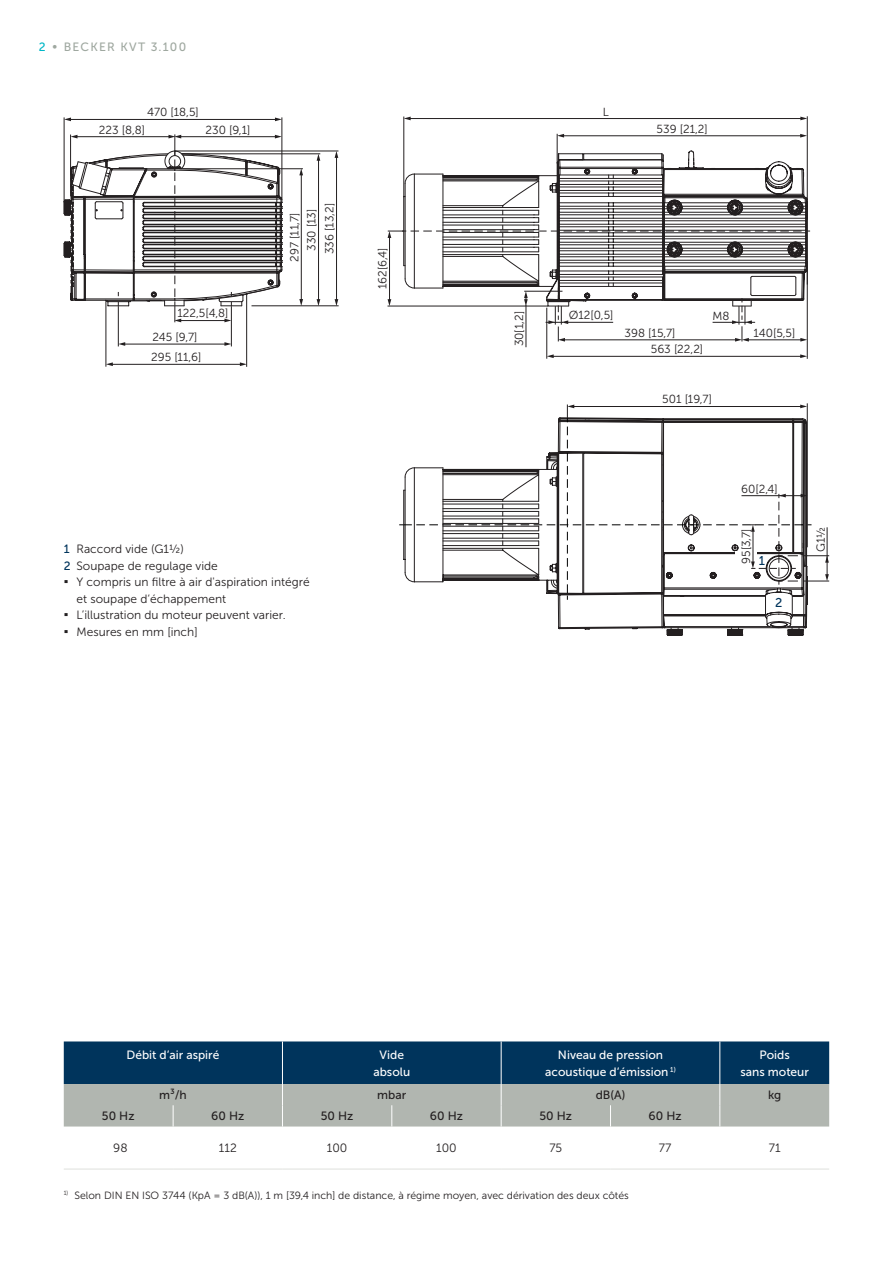
<style>
.page{position:relative;width:893px;height:1263px;background:#fff}
.page>*{position:absolute;margin:0;border:0;box-sizing:border-box;transform-origin:0 0}
.t1{font:700 13.5px/16.5px "Verdana";color:#231f20}
.t2{font:12.75px "Museo Sans 500";color:#00345c}
.t3{font:12px/16.5px "Museo Sans 300";color:#231f20}
.t4{font:12px/16.5px "Museo Sans 500";color:#fff;text-align:center}
.t5{font:12px "Museo Sans 500";color:#231f20}
.t6{font:12px "Museo Sans 500";letter-spacing:.1em;color:#9fa8a0}
.t7{font:12px/16.5px "Museo Sans 500";color:#00345c}
.t8{font:11.7px/17.5px "Museo Sans 300";color:#231f20}
.t9{font:10.5px "Museo Sans 300";color:#231f20}
.s1{color:#00b7c7}
</style>
<div class="page">
<hr style="left:64px;top:1169px;width:109px;height:1px;background:#dee0dc">
<hr style="left:173px;top:1169px;width:109px;height:1px;background:#dee0dc">
<hr style="left:282px;top:1169px;width:110px;height:1px;background:#dee0dc">
<hr style="left:392px;top:1169px;width:109px;height:1px;background:#dee0dc">
<hr style="left:501px;top:1169px;width:109px;height:1px;background:#dee0dc">
<hr style="left:610px;top:1169px;width:110px;height:1px;background:#dee0dc">
<hr style="left:720px;top:1169px;width:109px;height:1px;background:#dee0dc">
<hr style="left:231px;top:306px;width:1px;height:40px;background:#231f20">
<hr style="left:118px;top:306px;width:1px;height:40px;background:#231f20">
<hr style="left:124px;top:344px;width:102px;height:1px;background:#231f20">
<svg style="left:118px;top:342px;width:7px;height:4px"></svg>
<svg style="left:224px;top:342px;width:7px;height:4px"></svg>
<hr style="left:106px;top:301px;width:1px;height:66px;background:#231f20">
<hr style="left:112px;top:364px;width:129px;height:1px;background:#231f20">
<svg style="left:106px;top:362px;width:7px;height:4px"></svg>
<svg style="left:240px;top:362px;width:6px;height:4px"></svg>
<hr style="left:246px;top:294px;width:1px;height:73px;background:#231f20">
<hr style="left:282px;top:117px;width:1px;height:81px;background:#231f20">
<hr style="left:64px;top:117px;width:1px;height:85px;background:#231f20">
<hr style="left:70px;top:119px;width:206px;height:1px;background:#231f20">
<svg style="left:64px;top:118px;width:7px;height:3px"></svg>
<svg style="left:275px;top:118px;width:7px;height:3px"></svg>
<hr style="left:180px;top:168px;width:123px;height:1px;background:#231f20">
<hr style="left:301px;top:174px;width:1px;height:126px;background:#231f20">
<svg style="left:299px;top:299px;width:4px;height:6px"></svg>
<svg style="left:299px;top:168px;width:4px;height:7px"></svg>
<hr style="left:251px;top:305px;width:88px;height:1px;background:#231f20">
<hr style="left:318px;top:159px;width:1px;height:141px;background:#231f20">
<svg style="left:317px;top:299px;width:3px;height:7px"></svg>
<svg style="left:317px;top:154px;width:3px;height:7px"></svg>
<hr style="left:336px;top:157px;width:1px;height:143px;background:#231f20">
<svg style="left:335px;top:299px;width:3px;height:7px"></svg>
<svg style="left:335px;top:152px;width:3px;height:6px"></svg>
<hr style="left:182px;top:153px;width:138px;height:1px;background:#231f20">
<hr style="left:175px;top:151px;width:163px;height:1px;background:#231f20">
<hr style="left:546px;top:308px;width:1px;height:51px;background:#231f20">
<hr style="left:552px;top:356px;width:249px;height:1px;background:#231f20">
<svg style="left:547px;top:354px;width:7px;height:4px"></svg>
<svg style="left:800px;top:354px;width:7px;height:4px"></svg>
<hr style="left:807px;top:261px;width:1px;height:98px;background:#231f20">
<hr style="left:557px;top:134px;width:1px;height:30px;background:#231f20">
<hr style="left:403px;top:117px;width:1px;height:80px;background:#231f20">
<hr style="left:563px;top:135px;width:238px;height:1px;background:#231f20">
<svg style="left:557px;top:134px;width:7px;height:4px"></svg>
<svg style="left:800px;top:134px;width:7px;height:4px"></svg>
<hr style="left:409px;top:118px;width:393px;height:1px;background:#231f20">
<svg style="left:404px;top:117px;width:7px;height:3px"></svg>
<svg style="left:800px;top:117px;width:7px;height:3px"></svg>
<hr style="left:807px;top:116px;width:1px;height:169px;background:#231f20">
<hr style="left:807px;top:403px;width:1px;height:144px;background:#231f20">
<hr style="left:387px;top:306px;width:161px;height:1px;background:#231f20">
<hr style="left:526px;top:305px;width:1px;height:42px;background:#231f20">
<svg style="left:388px;top:151px;width:422px;height:191px"></svg>
<svg style="left:399px;top:404px;width:430px;height:232px"></svg>
<svg style="left:64px;top:134px;width:219px;height:188px"></svg>
<svg style="left:64px;top:1041px;width:765px;height:85px;background:#597586"></svg>
<p class="t6" style="left:39px;top:40px;width:149px"><span class="s1">2</span> • BECKER KVT 3.100</p>
<p class="t8" style="left:147px;top:104px;width:53px">470 [18,5]</p>
<p class="t8" style="left:99px;top:121px;width:48px">223 [8,8]</p>
<p class="t8" style="left:205px;top:121px;width:47px">230 [9,1]</p>
<p class="t8" style="left:153px;top:301px;width:77px;line-height:24.2px;text-indent:25px">122,5[4,8]<br>245 [9,7]</p>
<p class="t8" style="left:151px;top:348px;width:52px">295 [11,6]</p>
<p class="t8" style="left:286px;top:254px;width:53px;text-indent:-8px;rotate:-90deg">297 [11,7]<br>330 [13]<br>336 [13,2]</p>
<p class="t8" style="left:374px;top:289px;width:43px;rotate:-90deg">162[6,4]</p>
<p class="t3" style="left:77px;top:541px;width:235px">Raccord vide (G1½)<br>Soupape de regulage vide<br>Y compris un filtre à air d'aspiration intégré et soupape d‘échappement<br>L’illustration du moteur peuvent varier.<br>Mesures en mm [inch]</p>
<p class="t7" style="left:64px;top:541px;width:8px">1<br>2</p>
<p class="t1" style="left:64px;top:573px;width:6px">▪</p>
<p class="t1" style="left:64px;top:606px;width:6px">▪ ▪</p>
<p class="t8" style="left:603px;top:104px;width:8px">L</p>
<p class="t8" style="left:657px;top:120px;width:53px">539 [21,2]</p>
<p class="t8" style="left:510px;top:346px;width:37px;rotate:-90deg">30[1,2]</p>
<p class="t8" style="left:569px;top:306px;width:46px">Ø12[0,5]</p>
<p class="t8" style="left:712px;top:307px;width:19px">M8</p>
<p class="t8" style="left:625px;top:324px;width:52px">398 [15,7]</p>
<p class="t8" style="left:754px;top:324px;width:43px">140[5,5]</p>
<p class="t8" style="left:651px;top:340px;width:54px">563 [22,2]</p>
<p class="t8" style="left:662px;top:391px;width:51px">501 [19,7]</p>
<p class="t8" style="left:741px;top:480px;width:38px">60[2,4]</p>
<p class="t8" style="left:737px;top:564px;width:37px;rotate:-90deg">95[3,7]</p>
<p class="t2" style="left:759px;top:554px;width:8px">1</p>
<p class="t2" style="left:775px;top:596px;width:9px">2</p>
<p class="t8" style="left:812px;top:552px;width:27px;rotate:-90deg">G1½</p>
<p class="t4" style="left:126px;top:1047px;width:94px">Débit d‘air aspiré</p>
<p class="t4" style="left:373px;top:1047px;width:38px">Vide absolu</p>
<p class="t4" style="left:545px;top:1047px;width:132px">Niveau de pression acoustique d‘émission <sup>1)</sup></p>
<p class="t4" style="left:740px;top:1047px;width:70px">Poids<br>sans moteur</p>
<p class="t5" style="left:159px;top:1088px;width:29px">m³/h</p>
<p class="t5" style="left:377px;top:1088px;width:31px">mbar</p>
<p class="t5" style="left:596px;top:1088px;width:31px">dB(A)</p>
<p class="t5" style="left:768px;top:1088px;width:15px">kg</p>
<p class="t5" style="left:102px;top:1110px;width:34px">50 Hz</p>
<p class="t5" style="left:211px;top:1110px;width:35px">60 Hz</p>
<p class="t5" style="left:321px;top:1110px;width:34px">50 Hz</p>
<p class="t5" style="left:430px;top:1110px;width:35px">60 Hz</p>
<p class="t5" style="left:539px;top:1110px;width:34px">50 Hz</p>
<p class="t5" style="left:649px;top:1110px;width:35px">60 Hz</p>
<p class="t3" style="left:113px;top:1140px;width:16px">98</p>
<p class="t3" style="left:219px;top:1140px;width:19px">112</p>
<p class="t3" style="left:327px;top:1140px;width:22px">100</p>
<p class="t3" style="left:436px;top:1140px;width:22px">100</p>
<p class="t3" style="left:549px;top:1140px;width:14px">75</p>
<p class="t3" style="left:659px;top:1140px;width:14px">77</p>
<p class="t3" style="left:769px;top:1140px;width:13px">71</p>
<p class="t9" style="left:64px;top:1189px;width:567px"><sup>1)</sup> Selon DIN EN ISO 3744 (KpA = 3 dB(A)), 1 m [39,4 inch] de distance, à régime moyen, avec dérivation des deux côtés</p>
</div>
